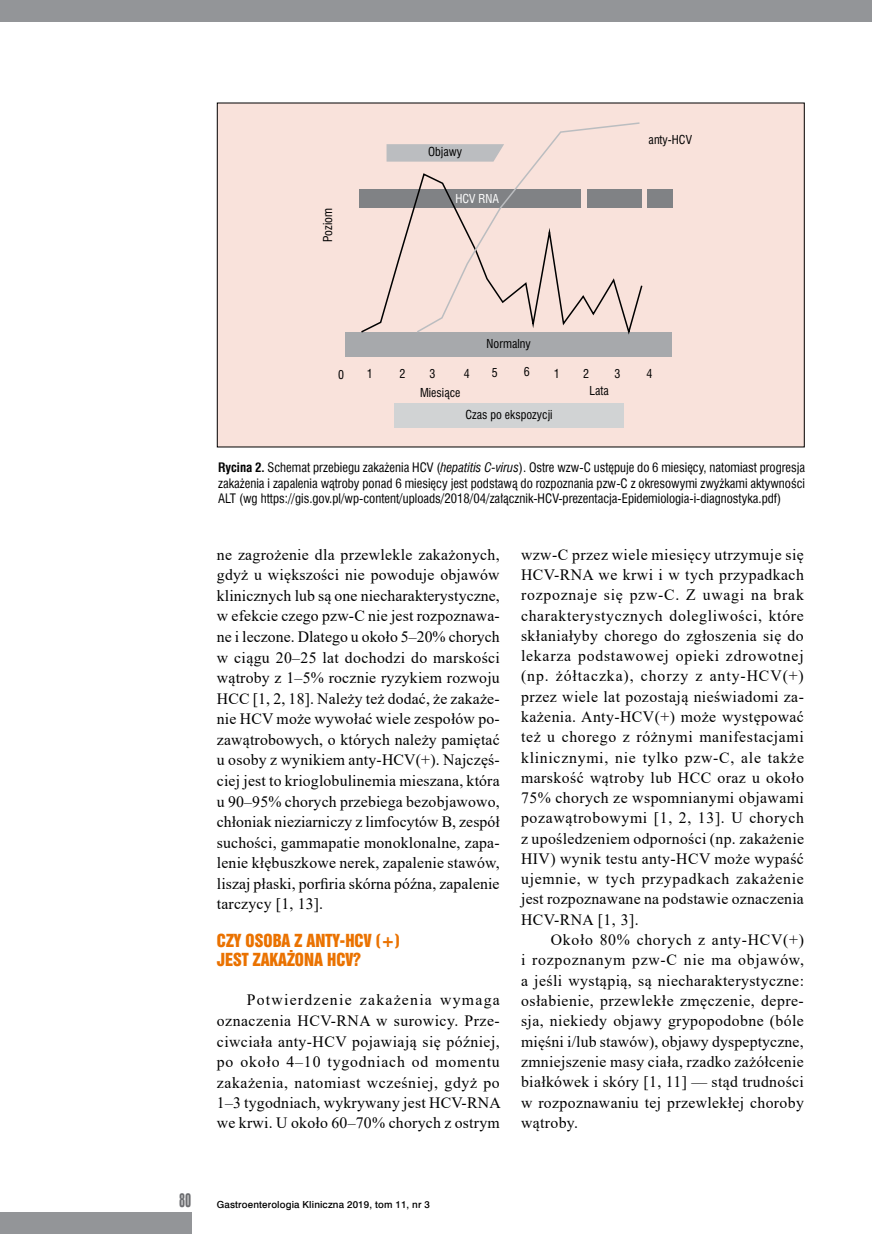
<style>
.page{position:relative;width:872px;height:1234px;background:#fff}
.page>*{position:absolute;margin:0;border:0;box-sizing:border-box;transform-origin:0 0}
.t1{font:18px "Swis 924 EU";color:#6d6e71}
.t2{font:16.5px/19px "Swis 921 EU";color:#ea7200}
.t3{font:15.75px/20.2px "Times New Roman";letter-spacing:.015em;color:#000;text-align:justify}
.t4{font:12.75px/15.6px "Swis 721 Cn EU";color:#000;text-align:justify}
.t5{font:12px "Swis 721 Cn EU";color:#000}
.t6{font:12px "Swis 721 Cn EU";color:#fff}
.t7{font:9.75px "Swis 721 Md EU";letter-spacing:.015em;color:#000}
.s1{font-weight:700}
.s2{font-style:italic}
</style>
<div class="page">
<div style="left:0;top:0;width:872px;height:21px;background:#939598"></div>
<div style="left:0;top:1212px;width:191px;height:21px;background:#939598"></div>
<div style="left:217px;top:103px;width:587px;height:344px;background:#f9e2db"></div>
<svg style="left:386px;top:144px;width:29px;height:18px"></svg>
<div style="left:346px;top:332px;width:326px;height:24px;background:#a7a9ac"></div>
<div style="left:394px;top:403px;width:229px;height:25px;background:#d1d3d4"></div>
<div style="left:647px;top:190px;width:26px;height:18px;background:#808285"></div>
<svg style="left:359px;top:189px;width:284px;height:146px"></svg>
<svg style="left:415px;top:122px;width:226px;height:212px"></svg>
<p class="t5" style="left:320px;top:242px;width:35px;rotate:-90deg">Poziom</p>
<p class="t5" style="left:428px;top:144px;width:35px">Objawy</p>
<p class="t6" style="left:455px;top:191px;width:45px">HCV RNA</p>
<p class="t5" style="left:486px;top:335px;width:46px">Normalny</p>
<p class="t5" style="left:648px;top:132px;width:45px">anty-HCV</p>
<p class="t5" style="left:338px;top:366px;width:7px">0</p>
<p class="t5" style="left:367px;top:365px;width:7px">1</p>
<p class="t5" style="left:399px;top:366px;width:7px">2</p>
<p class="t5" style="left:429px;top:366px;width:7px">3</p>
<p class="t5" style="left:464px;top:365px;width:7px">4</p>
<p class="t5" style="left:492px;top:364px;width:7px">5</p>
<p class="t5" style="left:524px;top:364px;width:7px">6</p>
<p class="t5" style="left:554px;top:365px;width:7px">1</p>
<p class="t5" style="left:583px;top:365px;width:7px">2</p>
<p class="t5" style="left:614px;top:366px;width:7px">3</p>
<p class="t5" style="left:646px;top:366px;width:7px">4</p>
<p class="t5" style="left:420px;top:385px;width:42px">Miesiące</p>
<p class="t5" style="left:589px;top:382px;width:21px">Lata</p>
<p class="t5" style="left:465px;top:407px;width:89px">Czas po ekspozycji</p>
<p class="t4" style="left:218px;top:459px;width:588px"><span class="s1">Rycina 2.</span> Schemat przebiegu zakażenia HCV (<span class="s2">hepatitis C-virus</span>). Ostre wzw-C ustępuje do 6 miesięcy, natomiast progresja zakażenia i zapalenia wątroby ponad 6 miesięcy jest podstawą do rozpoznania pzw-C z okresowymi zwyżkami aktywności ALT (wg https://gis.gov.pl/wp-content/uploads/2018/04/załącznik-HCV-prezentacja-Epidemiologia-i-diagnostyka.pdf)</p>
<p class="t3" style="left:217px;top:543px;width:284px">ne zagrożenie dla przewlekle zakażonych, gdyż u większości nie powoduje objawów klinicznych lub są one niecharakterystyczne, w efekcie czego pzw-C nie jest rozpoznawa&shy;ne i leczone. Dlatego u około 5–20% chorych w ciągu 20–25 lat dochodzi do marskości wątroby z 1–5% rocznie ryzykiem rozwoju HCC [1, 2, 18]. Należy też dodać, że zakaże&shy;nie HCV może wywołać wiele zespołów po&shy;zawątrobowych, o których należy pamiętać u osoby z wynikiem anty-HCV(+). Najczęś&shy;ciej jest to krioglobulinemia mieszana, która u 90–95% chorych przebiega bezobjawowo, chłoniak nieziarniczy z limfocytów B, zespół suchości, gammapatie monoklonalne, zapa&shy;lenie kłębuszkowe nerek, zapalenie stawów, liszaj płaski, porfiria skórna późna, zapalenie tarczycy [1, 13].</p>
<p class="t2" style="left:217px;top:930px;width:185px">CZY OSOBA Z ANTY-HCV (+)<br>JEST ZAKAŻONA HCV?</p>
<p class="t3" style="left:217px;top:989px;width:285px;text-indent:30px">Potwierdzenie zakażenia wymaga oznaczenia HCV-RNA w surowicy. Prze&shy;ciwciała anty-HCV pojawiają się później, po około 4–10 tygodniach od momentu zakażenia, natomiast wcześniej, gdyż po 1–3 tygodniach, wykrywany jest HCV-RNA we krwi. U około 60–70% chorych z ostrym</p>
<p class="t3" style="left:521px;top:543px;width:284px">wzw-C przez wiele miesięcy utrzymuje się HCV-RNA we krwi i w tych przypadkach rozpoznaje się pzw-C. Z uwagi na brak charakterystycznych dolegliwości, które skłaniałyby chorego do zgłoszenia się do lekarza podstawowej opieki zdrowotnej (np. żółtaczka), chorzy z anty-HCV(+) przez wiele lat pozostają nieświadomi za&shy;każenia. Anty-HCV(+) może występować też u chorego z różnymi manifestacjami klinicznymi, nie tylko pzw-C, ale także marskość wątroby lub HCC oraz u około 75% chorych ze wspomnianymi objawami pozawątrobowymi [1, 2, 13]. U chorych z upośledzeniem odporności (np. zakażenie HIV) wynik testu anty-HCV może wypaść ujemnie, w tych przypadkach zakażenie jest rozpoznawane na podstawie oznaczenia HCV-RNA [1, 3].</p>
<p class="t3" style="left:521px;top:928px;width:284px;text-indent:30px">Około 80% chorych z anty-HCV(+) i rozpoznanym pzw-C nie ma objawów, a jeśli wystąpią, są niecharakterystyczne: osłabienie, przewlekłe zmęczenie, depre&shy;sja, niekiedy objawy grypopodobne (bóle mięśni i/lub stawów), objawy dyspeptyczne, zmniejszenie masy ciała, rzadko zażółcenie białkówek i skóry [1, 11] — stąd trudności w rozpoznawaniu tej przewlekłej choroby wątroby.</p>
<p class="t1" style="left:179px;top:1188px;width:14px">80</p>
<p class="t7" style="left:217px;top:1198px;width:215px">Gastroenterologia Kliniczna 2019, tom 11, nr 3</p>
</div>
